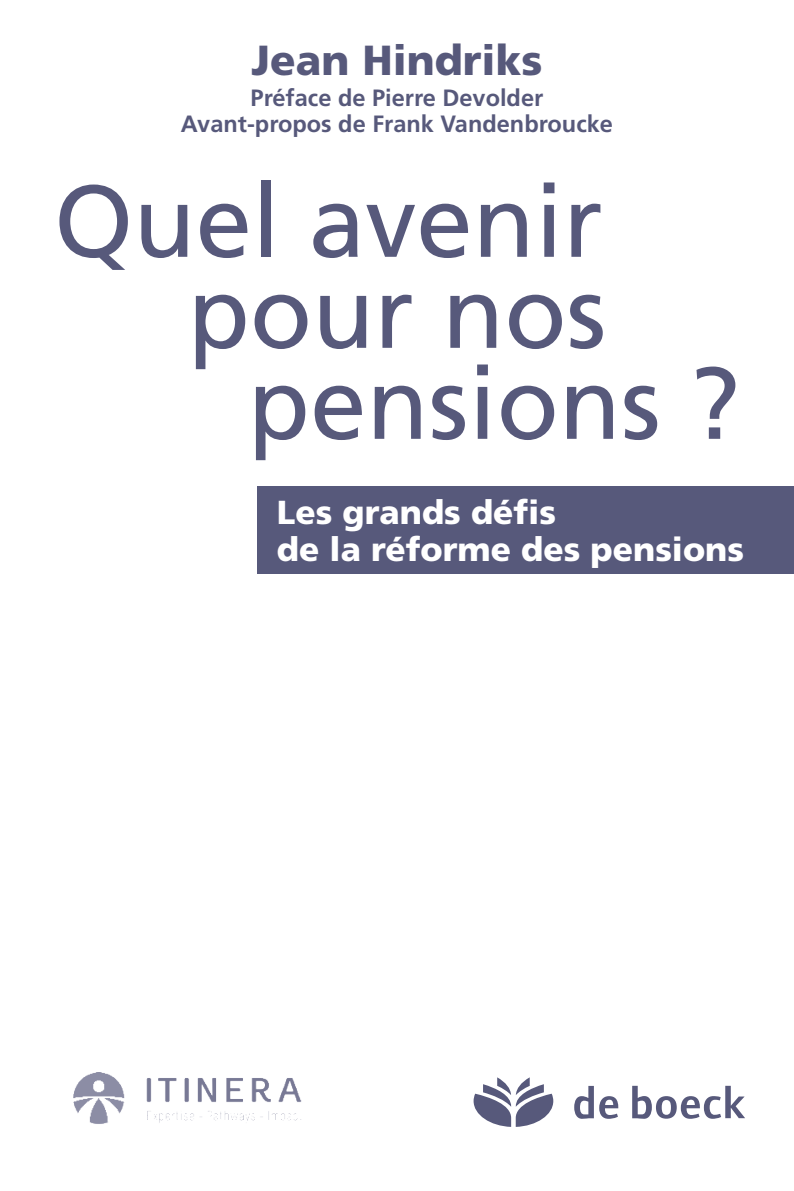
<style>
.page{position:relative;width:794px;height:1191px;background:#fff}
.page>*{position:absolute;margin:0;border:0;box-sizing:border-box;transform-origin:0 0}
.t1{font:101.67px "Frutiger LT Std";color:#57597b}
.t2{font:900 42px "Frutiger LT Std";color:#57597b}
.t3{font:900 33.25px/36.8px "Frutiger LT Std";color:#fff}
.t4{font:700 23.62px/26.2px "Frutiger LT Std";color:#57597b;text-align:center}
</style>
<div class="page">
<div style="left:258px;top:486px;width:536px;height:88px;background:#57597b"></div>
<svg style="left:473px;top:1077px;width:80px;height:49px"></svg>
<svg style="left:574px;top:1086px;width:44px;height:32px"></svg>
<svg style="left:632px;top:1085px;width:113px;height:33px"></svg>
<img style="left:73px;top:1072px;width:229px;height:52px">
<h2 class="t2" style="left:252px;top:35px;width:292px">Jean Hindriks</h2>
<p class="t4" style="left:181px;top:85px;width:433px">Préface de Pierre Devolder<br>Avant-propos de Frank Vandenbroucke</p>
<h1 class="t1" style="left:54px;top:162px;width:550px">Quel avenir</h1>
<h1 class="t1" style="left:188px;top:253px;width:420px">pour nos</h1>
<h1 class="t1" style="left:248px;top:344px;width:493px">pensions ?</h1>
<h3 class="t3" style="left:277px;top:494px;width:469px">Les grands défis<br>de la réforme des pensions</h3>
</div>
